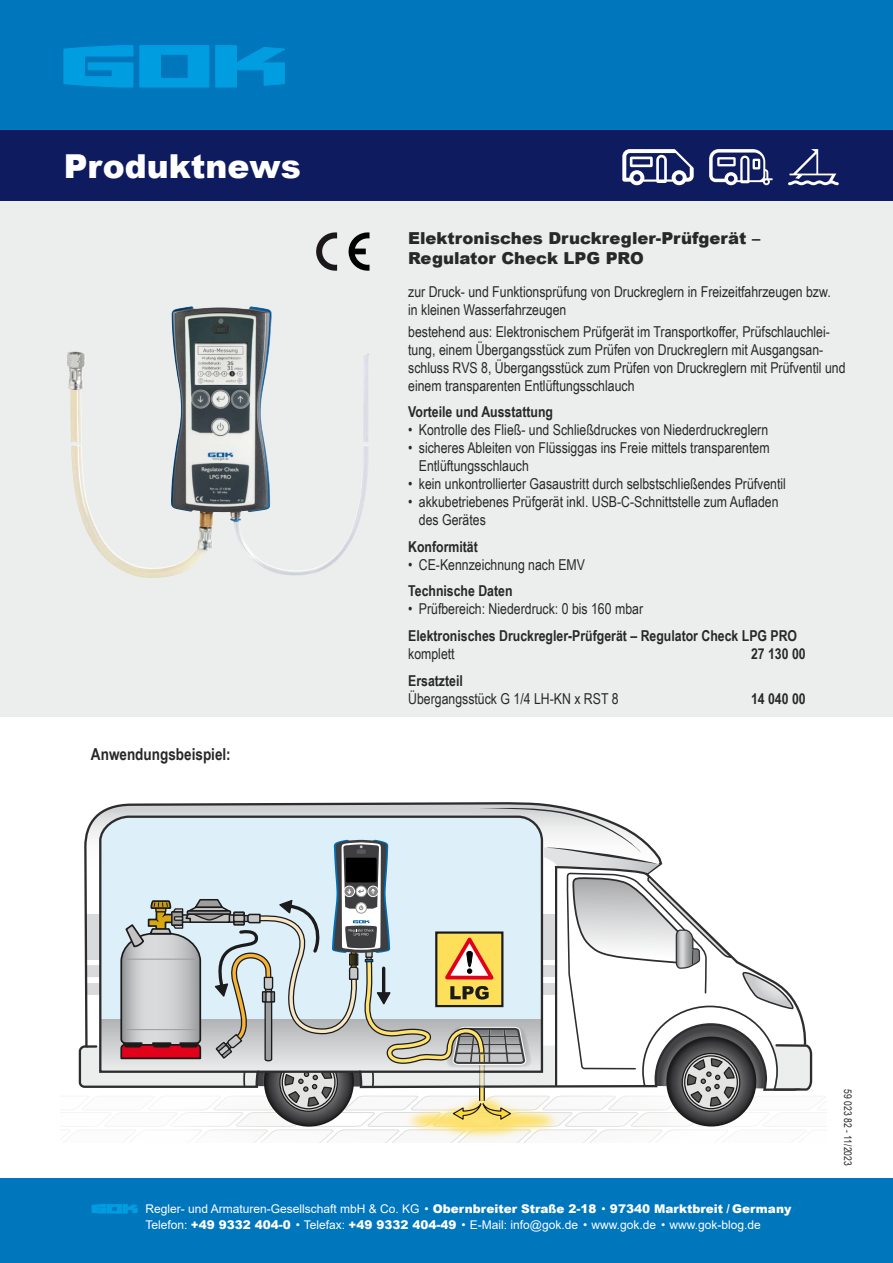
<style>
.page{position:relative;width:893px;height:1263px;background:#fff}
.page>*{position:absolute;margin:0;border:0;box-sizing:border-box;transform-origin:0 0}
.t1{font:900 33px "Arial";color:#fff}
.t2{font:900 16.5px/19.8px "Arial";color:#282829}
.t3{font:700 16.5px "Arial Narrow";color:#282829}
.t4{font:15px/18px "Arial Narrow";color:#282829}
.t5{font:700 15px "Arial Narrow";color:#282829}
.t6{font:12px/15.3px "Arial";color:#fff}
.t7{font:10.5px "Arial Narrow";color:#282829}
.s1{font-weight:900}
</style>
<div class="page">
<div style="left:0;top:0;width:893px;height:208px;background:#0076bd"></div>
<div style="left:0;top:198px;width:893px;height:518px;background:#eceded"></div>
<div style="left:0;top:1178px;width:893px;height:85px;background:#0076bd"></div>
<div style="left:0;top:130px;width:893px;height:70px;background:#0f1b5f"></div>
<svg style="left:215px;top:46px;width:70px;height:41px"></svg>
<svg style="left:64px;top:45px;width:69px;height:42px"></svg>
<svg style="left:140px;top:45px;width:69px;height:42px"></svg>
<svg style="left:107px;top:802px;width:463px;height:6px;background:#9a9b9c"></svg>
<svg style="left:61px;top:808px;width:765px;height:334px"></svg>
<svg style="left:92px;top:1204px;width:45px;height:9px"></svg>
<svg style="left:622px;top:149px;width:72px;height:36px"></svg>
<svg style="left:709px;top:149px;width:64px;height:36px"></svg>
<svg style="left:788px;top:149px;width:51px;height:36px"></svg>
<img style="left:71px;top:306px;width:298px;height:272px">
<svg style="left:316px;top:232px;width:21px;height:39px"></svg>
<svg style="left:348px;top:232px;width:21px;height:39px"></svg>
<h1 class="t1" style="left:64px;top:142px;width:239px">Produktnews</h1>
<p class="t3" style="left:91px;top:742px;width:141px">Anwendungsbeispiel:</p>
<p class="t2" style="left:408px;top:228px;width:354px">Elektronisches Druckregler-Prüfgerät –<br>Regulator Check LPG PRO</p>
<p class="t4" style="left:408px;top:282px;width:424px">zur Druck- und Funktionsprüfung von Druckreglern in Freizeitfahrzeugen bzw. in kleinen Wasserfahrzeugen</p>
<p class="t4" style="left:408px;top:322px;width:439px">bestehend aus: Elektronischem Prüfgerät im Transportkoffer, Prüfschlauchlei&shy;tung, einem Übergangsstück zum Prüfen von Druckreglern mit Ausgangsan&shy;schluss RVS 8, Übergangsstück zum Prüfen von Druckreglern mit Prüfventil und einem transparenten Entlüftungsschlauch</p>
<p class="t5" style="left:408px;top:401px;width:146px">Vorteile und Ausstattung</p>
<p class="t4" style="left:408px;top:421px;width:361px">• Kontrolle des Fließ- und Schließdruckes von Niederdruckreglern</p>
<p class="t4" style="left:419px;top:439px;width:352px;text-indent:-11px">• sicheres Ableiten von Flüssiggas ins Freie mittels transparentem<br>Entlüftungsschlauch</p>
<p class="t4" style="left:408px;top:475px;width:379px">• kein unkontrollierter Gasaustritt durch selbstschließendes Prüfventil</p>
<p class="t4" style="left:419px;top:493px;width:361px;text-indent:-11px">• akkubetriebenes Prüfgerät inkl. USB-C-Schnittstelle zum Aufladen des Gerätes</p>
<p class="t5" style="left:408px;top:535px;width:71px">Konformität</p>
<p class="t4" style="left:408px;top:555px;width:178px">• CE-Kennzeichnung nach EMV</p>
<p class="t5" style="left:408px;top:580px;width:106px">Technische Daten</p>
<p class="t4" style="left:408px;top:600px;width:236px">• Prüfbereich: Niederdruck: 0 bis 160 mbar</p>
<p class="t5" style="left:408px;top:624px;width:390px">Elektronisches Druckregler-Prüfgerät – Regulator Check LPG PRO</p>
<p class="t4" style="left:408px;top:644px;width:48px">komplett</p>
<p class="t5" style="left:751px;top:642px;width:56px">27 130 00</p>
<p class="t5" style="left:408px;top:669px;width:56px">Ersatzteil</p>
<p class="t4" style="left:408px;top:689px;width:212px">Übergangsstück G 1/4 LH-KN x RST 8</p>
<p class="t5" style="left:751px;top:687px;width:56px">14 040 00</p>
<p class="t7" style="left:855px;top:1089px;width:78px;rotate:90deg">59 023 82 - 11/2023</p>
<p class="t6" style="left:145px;top:1201px;width:647px">Regler- und Armaturen-Gesellschaft mbH &amp; Co. KG • <span class="s1">Obernbreiter Straße 2-18</span> • <span class="s1">97340 Marktbreit / Germany<br></span>Telefon: <span class="s1">+49 9332 404-0</span> • Telefax: <span class="s1">+49 9332 404-49</span> • E-Mail: info@gok.de • www.gok.de • www.gok-blog.de</p>
</div>
